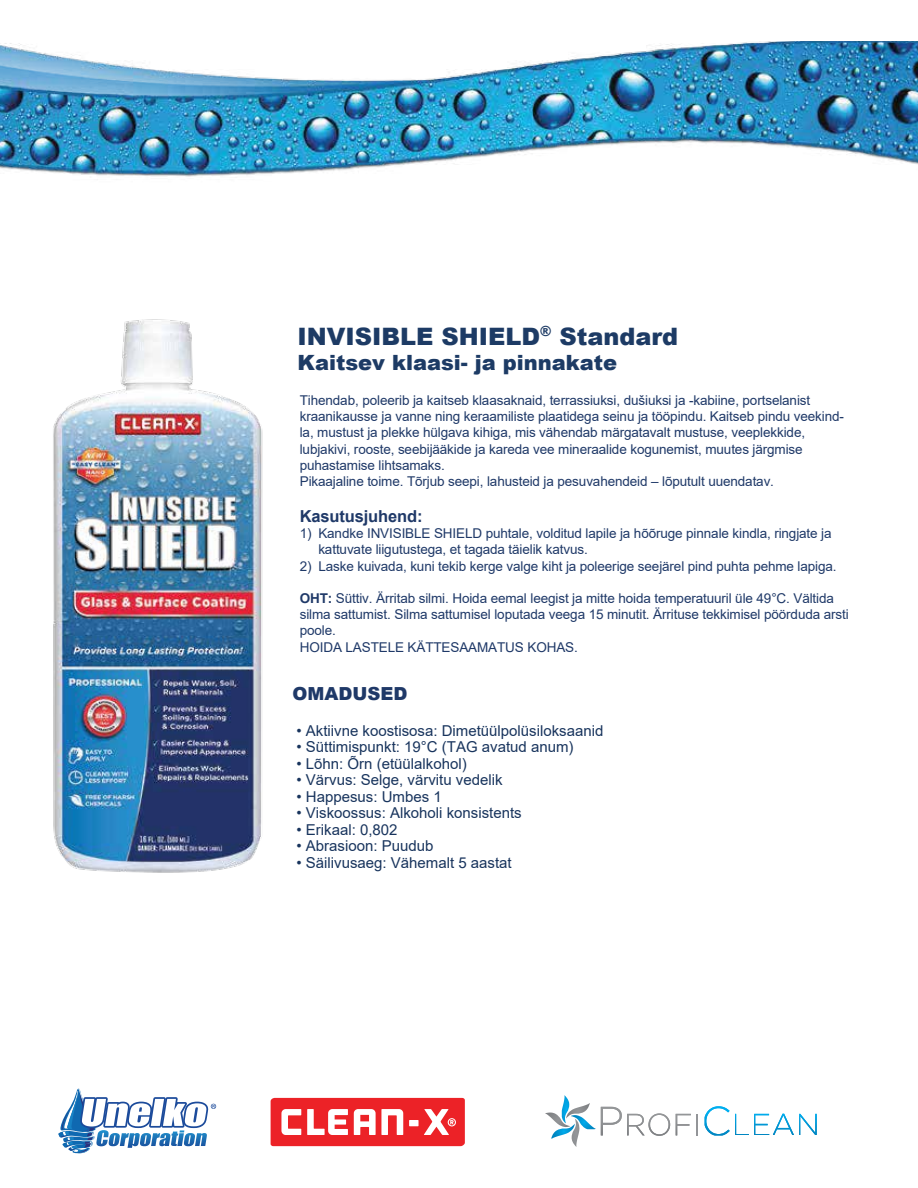
<style>
.page{position:relative;width:918px;height:1188px;background:#fff}
.page>*{position:absolute;margin:0;border:0;box-sizing:border-box;transform-origin:0 0}
.t1{font:900 24px "Arial";color:#1d3b65}
.t2{font:900 21px "Arial";color:#1d3b65}
.t3{font:900 18px "Arial";color:#1f3968}
.t4{font:700 16.5px "Arial";letter-spacing:-.01em;color:#1f3968}
.t5{font:15px "Arial";color:#18345d}
.t6{font:13.5px/16.2px "Arial";letter-spacing:-.01em;color:#1f3968}
.s1{font-weight:700}
</style>
<div class="page">
<img style="left:0;top:42px;width:918px;height:135px">
<svg style="left:58px;top:1089px;width:158px;height:65px"></svg>
<svg style="left:271px;top:1098px;width:194px;height:48px"></svg>
<img style="left:53px;top:319px;width:210px;height:554px">
<svg style="left:545px;top:1095px;width:125px;height:52px"></svg>
<svg style="left:676px;top:1114px;width:15px;height:21px"></svg>
<hr style="left:696px;top:1114px;width:2px;height:21px;background:#939598">
<svg style="left:705px;top:1106px;width:112px;height:30px"></svg>
<h1 class="t1" style="left:298px;top:319px;width:382px">INVISIBLE SHIELD<sup>®</sup> Standard</h1>
<h2 class="t2" style="left:298px;top:347px;width:321px">Kaitsev klaasi- ja pinnakate</h2>
<p class="t6" style="left:300px;top:392px;width:546px">Tihendab, poleerib ja kaitseb klaasaknaid, terrassiuksi, dušiuksi ja -kabiine, portselanist kraanikausse ja vanne ning keraamiliste plaatidega seinu ja tööpindu. Kaitseb pindu veekind&shy;la, mustust ja plekke hülgava kihiga, mis vähendab märgatavalt mustuse, veeplekkide, lubjakivi, rooste, seebijääkide ja kareda vee mineraalide kogunemist, muutes järgmise puhastamise lihtsamaks.<br>Pikaajaline toime. Tõrjub seepi, lahusteid ja pesuvahendeid – lõputult uuendatav.</p>
<p class="t4" style="left:300px;top:505px;width:124px">Kasutusjuhend:</p>
<p class="t6" style="left:318px;top:525px;width:515px;text-indent:-19px">1) Kandke INVISIBLE SHIELD puhtale, volditud lapile ja hõõruge pinnale kindla, ringjate ja kattuvate liigutustega, et tagada täielik katvus.</p>
<p class="t6" style="left:300px;top:558px;width:538px">2) Laske kuivada, kuni tekib kerge valge kiht ja poleerige seejärel pind puhta pehme lapiga.</p>
<p class="t6" style="left:300px;top:590px;width:551px"><span class="s1">OHT:</span> Süttiv. Ärritab silmi. Hoida eemal leegist ja mitte hoida temperatuuril üle 49°C. Vältida silma sattumist. Silma sattumisel loputada veega 15 minutit. Ärrituse tekkimisel pöörduda arsti poole.<br>HOIDA LASTELE KÄTTESAAMATUS KOHAS.</p>
<h3 class="t3" style="left:292px;top:680px;width:116px">OMADUSED</h3>
<p class="t5" style="left:296px;top:720px;width:309px">• Aktiivne koostisosa: Dimetüülpolüsiloksaanid</p>
<p class="t5" style="left:296px;top:737px;width:279px">• Süttimispunkt: 19°C (TAG avatud anum)</p>
<p class="t5" style="left:296px;top:753px;width:172px">• Lõhn: Õrn (etüülalkohol)</p>
<p class="t5" style="left:296px;top:770px;width:208px">• Värvus: Selge, värvitu vedelik</p>
<p class="t5" style="left:296px;top:786px;width:147px">• Happesus: Umbes 1</p>
<p class="t5" style="left:296px;top:803px;width:227px">• Viskoossus: Alkoholi konsistents</p>
<p class="t5" style="left:296px;top:819px;width:103px">• Erikaal: 0,802</p>
<p class="t5" style="left:296px;top:836px;width:138px">• Abrasioon: Puudub</p>
<p class="t5" style="left:296px;top:852px;width:217px">• Säilivusaeg: Vähemalt 5 aastat</p>
</div>
